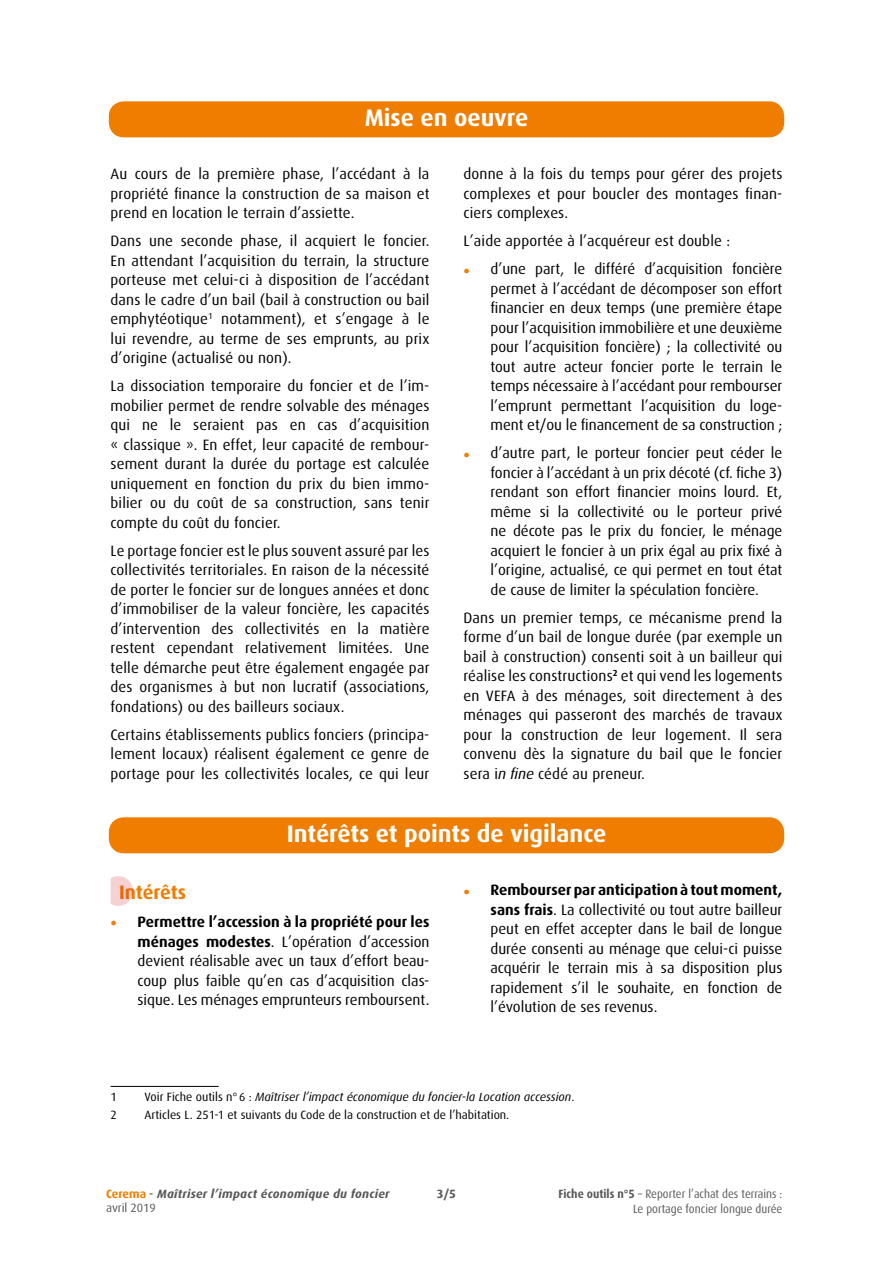
<style>
.page{position:relative;width:893px;height:1263px;background:#fff}
.page>*{position:absolute;margin:0;border:0;box-sizing:border-box;transform-origin:0 0}
.Titre_niveau_1{font:700 24px "Dax OT";color:#fff}
.Titre_niveau_2{font:700 19.5px "Dax OT";letter-spacing:-.005em;color:#ef7d00}
.corps_de_texte{font:15px/19.5px "Dax OT";letter-spacing:.01em;color:#000;text-align:justify}
.paragraphe_note_de_b{font:italic 12px "Dax OT";color:#000}
.t1{font:12px/14.4px "Dax OT";color:#575756;text-align:right;scale:.93 1}
.paragraphe_note_de_b-2{font:12px "Dax OT";color:#000}
.t2{font:italic 700 12px/14.4px "Dax OT";letter-spacing:.02em;color:#575756}
.t3{font:700 12px "Dax OT";color:#575756}
.s1{font-weight:700;font-size:16.5px;color:#ef7d00}
.s2{font-style:italic}
.s3{font-weight:700}
.s4{font-style:normal}
.s5{font-style:normal;color:#ef7d00}
.s6{font-weight:500;font-style:normal}
.s7{font-weight:400;font-style:normal}
</style>
<div class="page">
<div style="left:111px;top:107px;width:671px;height:24px;background:#ef7d00;border-radius:9px"></div>
<div style="left:109px;top:101px;width:675px;height:36px;border:12px solid #ef7d00;border-radius:9px"></div>
<hr style="left:111px;top:1086px;width:108px;height:1px;background:#000">
<div style="left:111px;top:823px;width:671px;height:24px;background:#ef7d00;border-radius:9px"></div>
<div style="left:109px;top:817px;width:675px;height:36px;border:12px solid #ef7d00;border-radius:9px"></div>
<svg style="left:111px;top:876px;width:22px;height:30px"></svg>
<p class="Titre_niveau_1" style="left:365px;top:104px;width:165px">Mise en oeuvre</p>
<p class="corps_de_texte" style="left:111px;top:165px;width:320px">Au cours de la première phase, l’accédant à la propriété finance la construction de sa maison et prend en location le terrain d’assiette.</p>
<p class="corps_de_texte" style="left:111px;top:232px;width:320px">Dans une seconde phase, il acquiert le foncier.<br>En attendant l’acquisition du terrain, la structure porteuse met celui-ci à disposition de l’accédant dans le cadre d’un bail (bail à construction ou bail emphytéotique<sup>1</sup> notamment), et s’engage à le lui revendre, au terme de ses emprunts, au prix d’origine (actualisé ou non).</p>
<p class="corps_de_texte" style="left:111px;top:377px;width:320px">La dissociation temporaire du foncier et de l’im&shy;mobilier permet de rendre solvable des ménages qui ne le seraient pas en cas d’acquisition « classique ». En effet, leur capacité de rembour&shy;sement durant la durée du portage est calculée uniquement en fonction du prix du bien immo&shy;bilier ou du coût de sa construction, sans tenir compte du coût du foncier.</p>
<p class="corps_de_texte" style="left:111px;top:541px;width:320px">Le portage foncier est le plus souvent assuré par les collectivités territoriales. En raison de la nécessité de porter le foncier sur de longues années et donc d’immobiliser de la valeur foncière, les capacités d’intervention des collectivités en la matière restent cependant relativement limitées. Une telle démarche peut être également engagée par des organismes à but non lucratif (associations, fondations) ou des bailleurs sociaux.</p>
<p class="corps_de_texte" style="left:111px;top:725px;width:320px">Certains établissements publics fonciers (principa&shy;lement locaux) réalisent également ce genre de portage pour les collectivités locales, ce qui leur</p>
<p class="corps_de_texte" style="left:463px;top:165px;width:320px">donne à la fois du temps pour gérer des projets complexes et pour boucler des montages finan&shy;ciers complexes.</p>
<p class="corps_de_texte" style="left:463px;top:232px;width:268px">L’aide apportée à l’acquéreur est double :</p>
<p class="corps_de_texte" style="left:490px;top:260px;width:293px;text-indent:-27px"><span class="s1">•</span> d’une part, le différé d’acquisition foncière permet à l’accédant de décomposer son effort financier en deux temps (une première étape pour l’acquisition immobilière et une deuxième pour l’acquisition foncière) ; la collectivité ou tout autre acteur foncier porte le terrain le temps nécessaire à l’accédant pour rembourser l’emprunt permettant l’acquisition du loge&shy;ment et/ou le financement de sa construction ;</p>
<p class="corps_de_texte" style="left:490px;top:444px;width:293px;text-indent:-27px"><span class="s1">•</span> d’autre part, le porteur foncier peut céder le foncier à l’accédant à un prix décoté (cf. fiche 3) rendant son effort financier moins lourd. Et, même si la collectivité ou le porteur privé ne décote pas le prix du foncier, le ménage acquiert le foncier à un prix égal au prix fixé à l’origine, actualisé, ce qui permet en tout état de cause de limiter la spéculation foncière.</p>
<p class="corps_de_texte" style="left:463px;top:608px;width:320px">Dans un premier temps, ce mécanisme prend la forme d’un bail de longue durée (par exemple un bail à construction) consenti soit à un bailleur qui réalise les constructions<sup>2</sup> et qui vend les logements en VEFA à des ménages, soit directement à des ménages qui passeront des marchés de travaux pour la construction de leur logement. Il sera convenu dès la signature du bail que le foncier sera i<span class="s2">n fine</span> cédé au preneur.</p>
<p class="Titre_niveau_1" style="left:287px;top:820px;width:321px">Intérêts et points de vigilance</p>
<p class="Titre_niveau_2" style="left:119px;top:881px;width:69px">Intérêts</p>
<p class="corps_de_texte" style="left:138px;top:912px;width:293px;text-indent:-27px"><span class="s1">•</span> <span class="s3">Permettre l’accession à la propriété pour les ménages modestes</span>. L’opération d’accession devient réalisable avec un taux d’effort beau&shy;coup plus faible qu’en cas d’acquisition clas&shy;sique. Les ménages emprunteurs remboursent.</p>
<p class="corps_de_texte" style="left:490px;top:880px;width:293px;text-indent:-27px"><span class="s1">•</span> <span class="s3">Rembourser par anticipation à tout moment, sans frais</span>. La collectivité ou tout autre bailleur peut en effet accepter dans le bail de longue durée consenti au ménage que celui-ci puisse acquérir le terrain mis à sa disposition plus rapidement s’il le souhaite, en fonction de l’évolution de ses revenus.</p>
<p class="paragraphe_note_de_b-2" style="left:111px;top:1090px;width:8px">1</p>
<p class="paragraphe_note_de_b" style="left:145px;top:1090px;width:431px"><span class="s4">Voir Fiche outils n°6 :</span> Maîtriser l’impact économique du foncier-la Location accession<span class="s4">.</span></p>
<p class="paragraphe_note_de_b-2" style="left:111px;top:1109px;width:8px">2</p>
<p class="paragraphe_note_de_b-2" style="left:145px;top:1109px;width:366px">Articles L. 251-1 et suivants du Code de la construction et de l’habitation.</p>
<p class="t2" style="left:106px;top:1187px;width:285px"><span class="s5">Cerema</span> <span class="s6">-</span> Maîtriser l’impact économique du foncier <span class="s7">avril 2019</span></p>
<p class="t1" style="left:558px;top:1187px;width:242px"><span class="s3">Fiche outils n°5</span> – Reporter l’achat des terrains :<br>Le portage foncier longue durée</p>
<p class="t3" style="left:437px;top:1187px;width:21px">3/5</p>
</div>
